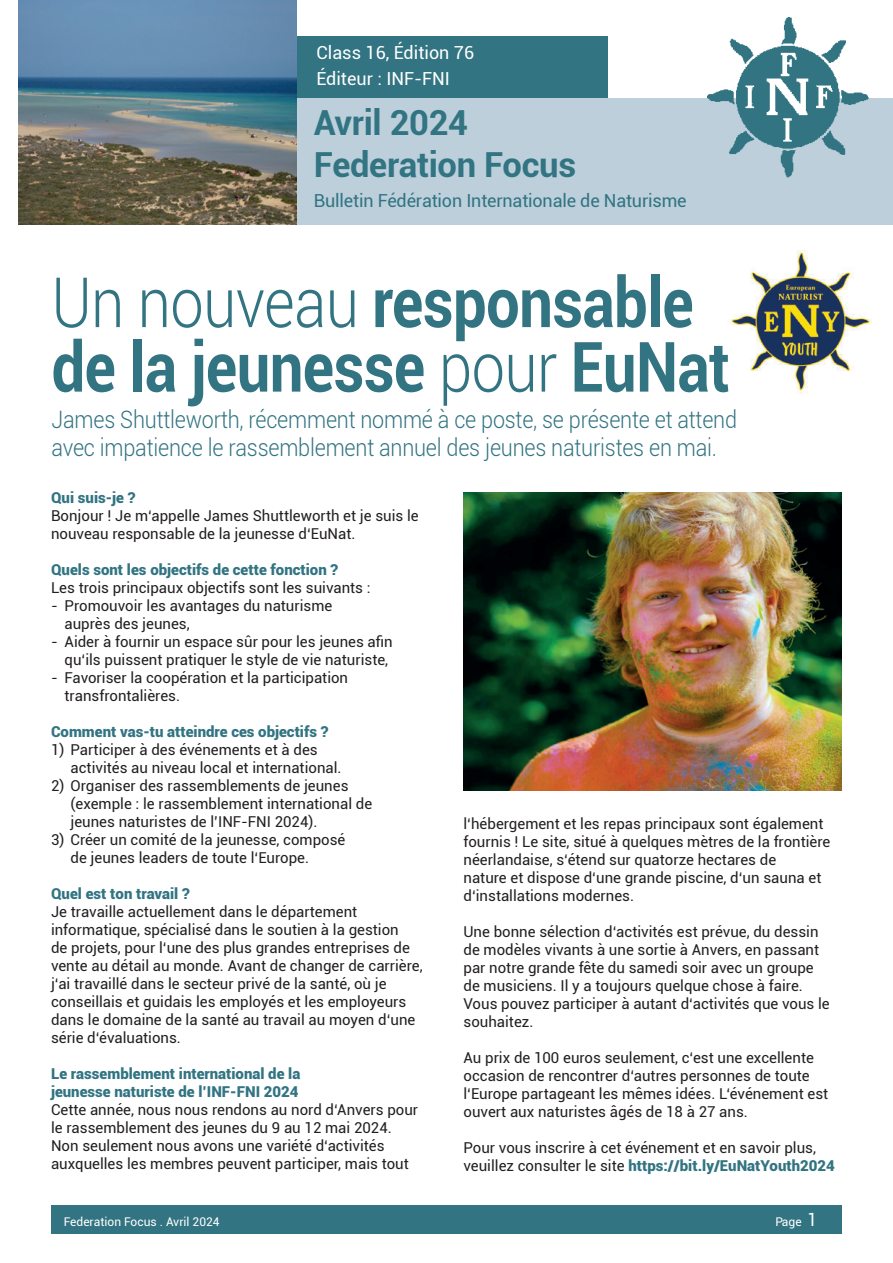
<style>
.page{position:relative;width:893px;height:1263px;background:#fff}
.page>*{position:absolute;margin:0;border:0;box-sizing:border-box;transform-origin:0 0}
.t1{font:700 69.45px/64.5px "Roboto";letter-spacing:-.01em;color:#327482;scale:.86 1}
.t2{font:700 34.5px "Roboto";letter-spacing:-.01em;color:#327482}
.t3{font:300 24px/28.5px "Roboto";letter-spacing:-.01em;color:#327482;scale:.9 1}
.t4{font:18px "Roboto";letter-spacing:-.01em;color:#327482}
.t5{font:18px/25.5px "Roboto";color:#fff}
.t6{font:15px/18px "Roboto";color:#231f20}
.t7{font:900 15px/18px "Roboto";color:#327482}
.t8{font:12px "Roboto";color:#fff}
.s1{font-weight:300}
.s2{font-weight:900;color:#327482}
.s3{font-size:18px}
</style>
<div class="page">
<div style="left:51px;top:1205px;width:791px;height:29px;background:#327482"></div>
<div style="left:295px;top:98px;width:598px;height:126px;background:#bccfdb"></div>
<img style="left:708px;top:17px;width:161px;height:161px">
<div style="left:297px;top:36px;width:311px;height:62px;background:#327482"></div>
<img style="left:18px;top:0;width:278px;height:225px">
<img style="left:728px;top:250px;width:144px;height:144px">
<img style="left:463px;top:492px;width:379px;height:299px">
<p class="t5" style="left:316px;top:42px;width:159px">Class 16, Édition 76<br>Éditeur : INF-FNI</p>
<h2 class="t2" style="left:314px;top:108px;width:156px">Avril 2024</h2>
<h2 class="t2" style="left:314px;top:150px;width:264px">Federation Focus</h2>
<p class="t4" style="left:314px;top:193px;width:374px">Bulletin Fédération Internationale de Naturisme</p>
<h1 class="t1" style="left:52px;top:275px;width:790px"><span class="s1">Un nouveau</span> responsable de la jeunesse <span class="s1">pour</span> EuNat</h1>
<h3 class="t3" style="left:52px;top:407px;width:763px">James Shuttleworth, récemment nommé à ce poste, se présente et attend avec impatience le rassemblement annuel des jeunes naturistes en mai.</h3>
<p class="t7" style="left:51px;top:490px;width:86px">Qui suis-je ?</p>
<p class="t6" style="left:51px;top:508px;width:369px">Bonjour ! Je m‘appelle James Shuttleworth et je suis le nouveau responsable de la jeunesse d‘EuNat.</p>
<p class="t7" style="left:51px;top:562px;width:289px">Quels sont les objectifs de cette fonction ?</p>
<p class="t6" style="left:51px;top:580px;width:321px">Les trois principaux objectifs sont les suivants :</p>
<p class="t6" style="left:65px;top:598px;width:269px;text-indent:-14px">- Promouvoir les avantages du naturisme auprès des jeunes,</p>
<p class="t6" style="left:51px;top:632px;width:343px;text-align:center">- Aider à fournir un espace sûr pour les jeunes afin qu‘ils puissent pratiquer le style de vie naturiste,</p>
<p class="t6" style="left:65px;top:670px;width:285px;text-indent:-14px">- Favoriser la coopération et la participation transfrontalières.</p>
<p class="t7" style="left:51px;top:724px;width:279px">Comment vas-tu atteindre ces objectifs ?</p>
<p class="t6" style="left:71px;top:742px;width:273px;text-indent:-20px">1) Participer à des événements et à des activités au niveau local et international.</p>
<p class="t6" style="left:71px;top:778px;width:303px;text-indent:-20px">2) Organiser des rassemblements de jeunes (exemple : le rassemblement international de jeunes naturistes de l’INF-FNI 2024).</p>
<p class="t6" style="left:71px;top:832px;width:276px;text-indent:-20px">3) Créer un comité de la jeunesse, composé de jeunes leaders de toute l‘Europe.</p>
<p class="t7" style="left:51px;top:886px;width:140px">Quel est ton travail ?</p>
<p class="t6" style="left:51px;top:904px;width:373px">Je travaille actuellement dans le département informatique, spécialisé dans le soutien à la gestion<br>de projets, pour l‘une des plus grandes entreprises de vente au détail au monde. Avant de changer de carrière, j‘ai travaillé dans le secteur privé de la santé, où je conseillais et guidais les employés et les employeurs dans le domaine de la santé au travail au moyen d‘une série d‘évaluations.</p>
<p class="t7" style="left:51px;top:1066px;width:251px">Le rassemblement international de la jeunesse naturiste de l’INF-FNI 2024</p>
<p class="t6" style="left:51px;top:1102px;width:369px">Cette année, nous nous rendons au nord d‘Anvers pour le rassemblement des jeunes du 9 au 12 mai 2024.<br>Non seulement nous avons une variété d‘activités auxquelles les membres peuvent participer, mais tout</p>
<p class="t6" style="left:463px;top:815px;width:368px">l‘hébergement et les repas principaux sont également fournis ! Le site, situé à quelques mètres de la frontière néerlandaise, s‘étend sur quatorze hectares de<br>nature et dispose d‘une grande piscine, d‘un sauna et d‘installations modernes.</p>
<p class="t6" style="left:463px;top:923px;width:368px">Une bonne sélection d‘activités est prévue, du dessin de modèles vivants à une sortie à Anvers, en passant par notre grande fête du samedi soir avec un groupe de musiciens. Il y a toujours quelque chose à faire.<br>Vous pouvez participer à autant d‘activités que vous le souhaitez.</p>
<p class="t6" style="left:463px;top:1049px;width:366px">Au prix de 100 euros seulement, c‘est une excellente occasion de rencontrer d‘autres personnes de toute l‘Europe partageant les mêmes idées. L‘événement est ouvert aux naturistes âgés de 18 à 27 ans.</p>
<p class="t6" style="left:463px;top:1139px;width:373px">Pour vous inscrire à cet événement et en savoir plus, veuillez consulter le site <span class="s2">https://bit.ly/EuNatYouth2024</span></p>
<p class="t8" style="left:64px;top:1216px;width:157px">Federation Focus . Avril 2024</p>
<p class="t8" style="left:775px;top:1216px;width:43px">Page <span class="s3">1</span></p>
</div>
